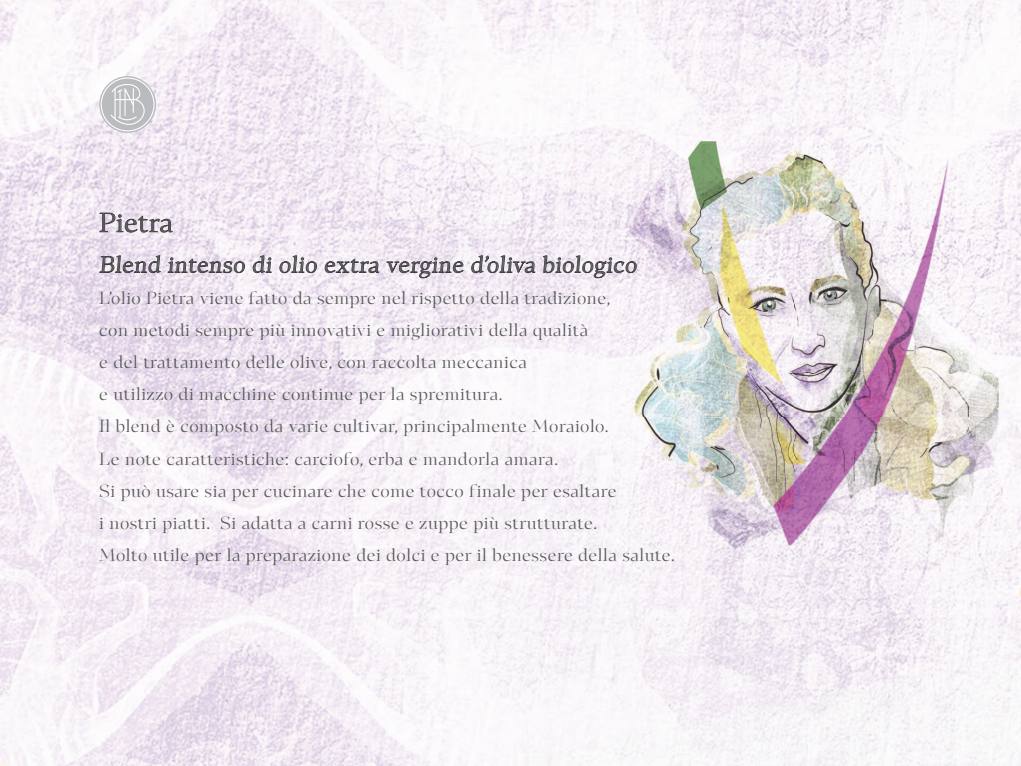
<style>
.page{position:relative;width:1021px;height:766px;background:#fff}
.page>*{position:absolute;margin:0;border:0;box-sizing:border-box;transform-origin:0 0}
.t1{font:26px "Teramo Po Bk";letter-spacing:.025em;color:#57585a}
.t2{font:22px "Teramo Po Bk";color:#57585a}
.t3{font:17px/32px "Teramo Po Bk";letter-spacing:.03em;color:#57585a}
</style>
<div class="page">
<img style="left:0;top:0;width:633px;height:765px">
<img style="left:633px;top:0;width:387px;height:173px">
<img style="left:987px;top:173px;width:33px;height:592px">
<img style="left:633px;top:556px;width:354px;height:209px">
<img style="left:620px;top:141px;width:382px;height:415px">
<svg style="left:99px;top:212px;width:74px;height:21px;background:#c1bac3"></svg>
<svg style="left:99px;top:244px;width:62px;height:29px;background:#c7bfca"></svg>
<svg style="left:167px;top:244px;width:79px;height:46px"></svg>
<svg style="left:252px;top:254px;width:20px;height:19px"></svg>
<svg style="left:280px;top:254px;width:38px;height:19px"></svg>
<svg style="left:324px;top:244px;width:55px;height:29px"></svg>
<svg style="left:386px;top:244px;width:78px;height:35px"></svg>
<svg style="left:470px;top:254px;width:66px;height:19px"></svg>
<svg style="left:542px;top:254px;width:95px;height:25px"></svg>
<svg style="left:99px;top:76px;width:57px;height:57px"></svg>
<svg style="left:101px;top:77px;width:53px;height:54px;background:#cdcdd0"></svg>
<h1 class="t1" style="left:99px;top:204px;width:75px">Pietra</h1>
<p class="t2" style="left:99px;top:249px;width:541px">Blend intenso di olio extra vergine d’oliva biologico</p>
<p class="t3" style="left:99px;top:281px;width:577px">L’olio Pietra viene fatto da sempre nel rispetto della tradizione,<br>con metodi sempre più innovativi e migliorativi della qualità<br>e del trattamento delle olive, con raccolta meccanica<br>e utilizzo di macchine continue per la spremitura.<br>Il blend è composto da varie cultivar, principalmente Moraiolo.<br>Le note caratteristiche: carciofo, erba e mandorla amara.<br>Si può usare sia per cucinare che come tocco finale per esaltare<br>i nostri piatti. Si adatta a carni rosse e zuppe più strutturate.<br>Molto utile per la preparazione dei dolci e per il benessere della salute.</p>
</div>
